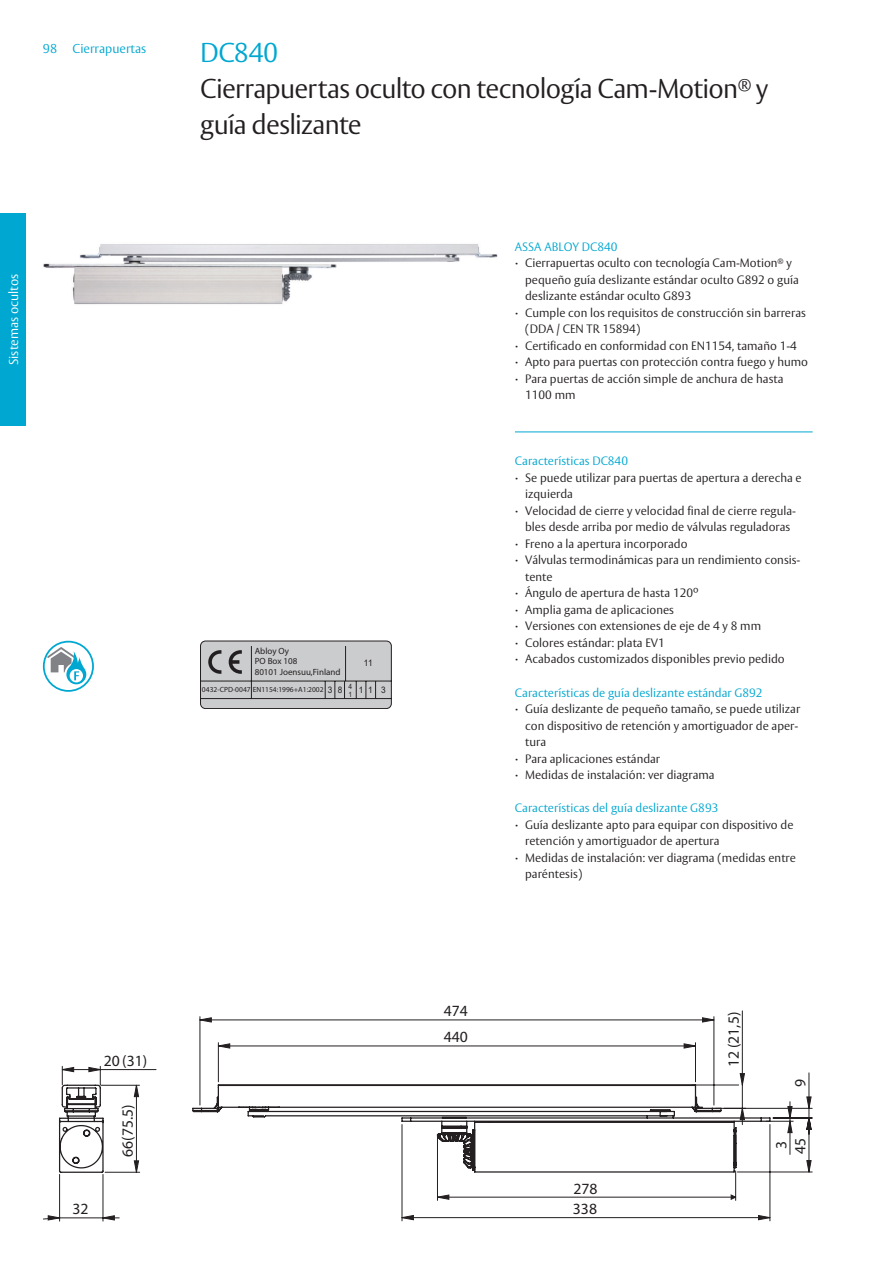
<style>
.page{position:relative;width:893px;height:1263px;background:#fff}
.page>*{position:absolute;margin:0;border:0;box-sizing:border-box;transform-origin:0 0}
.t1{font:300 27px/36px "ASSA Vesta";letter-spacing:-.025em;color:#231f20}
.t2{font:300 27px "ASSA Vesta";letter-spacing:-.02em;color:#00a7d1}
.t3{font:15.6px "Arial";color:#231f20}
.t4{font:300 12.75px "ASSA Vesta";color:#00a7d1}
.t5{font:300 12.75px "ASSA Vesta";color:#fff}
.t6{font:300 12px/16.5px "ASSA Vesta";color:#231f20}
._5mm_Zeilenabstand{font:300 12px "ASSA Vesta";color:#00a7d1}
.t7{font:9px/10.8px "Myriad";color:#231f20}
.t8{font:9px "Arial";color:#231f20;scale:.92 1}
.t9{font:7.5px "Myriad";color:#231f20}
.t10{font:7.35px "Arial";color:#231f20;scale:.92 1}
.s1{font-weight:400;font-size:12.75px}
</style>
<div class="page">
<div style="left:0;top:213px;width:26px;height:213px;background:#00a7d1"></div>
<img style="left:43px;top:244px;width:455px;height:61px">
<svg style="left:200px;top:1017px;width:515px;height:26px"></svg>
<svg style="left:62px;top:1043px;width:708px;height:176px"></svg>
<svg style="left:740px;top:1073px;width:70px;height:11px"></svg>
<svg style="left:771px;top:1084px;width:40px;height:87px"></svg>
<svg style="left:48px;top:1215px;width:66px;height:4px"></svg>
<svg style="left:58px;top:1083px;width:713px;height:90px"></svg>
<svg style="left:43px;top:640px;width:51px;height:51px"></svg>
<hr style="left:515px;top:431px;width:297px;height:1px;background:#00a7d1">
<svg style="left:200px;top:640px;width:192px;height:68px;background:#babbbd"></svg>
<p class="t4" style="left:43px;top:41px;width:105px">98 Cierrapuertas</p>
<p class="t5" style="left:6px;top:365px;width:93px;rotate:-90deg">Sistemas ocultos</p>
<p class="t3" style="left:104px;top:1050px;width:45px">20 (31)</p>
<p class="t3" style="left:118px;top:1156px;width:54px;rotate:-90deg">66(75.5)</p>
<p class="t3" style="left:73px;top:1199px;width:18px">32</p>
<p class="t2" style="left:200px;top:36px;width:80px">DC840</p>
<p class="t1" style="left:200px;top:72px;width:570px">Cierrapuertas oculto con tecnología Cam-Motion<sup>®</sup> y guía deslizante</p>
<p class="t7" style="left:255px;top:645px;width:87px">Abloy Oy<br>PO Box 108<br>80101 Joensuu,Finland</p>
<p class="t9" style="left:202px;top:686px;width:123px">0432-CPD-0047 EN1154:1996+A1:2002</p>
<p class="t8" style="left:364px;top:656px;width:11px">11</p>
<p class="t10" style="left:348px;top:681px;width:6px">4</p>
<p class="t8" style="left:338px;top:683px;width:6px">8</p>
<p class="t8" style="left:359px;top:683px;width:16px">1 1</p>
<p class="t8" style="left:328px;top:683px;width:6px">3</p>
<p class="t8" style="left:381px;top:683px;width:6px">3</p>
<p class="t10" style="left:349px;top:689px;width:6px">1</p>
<p class="_5mm_Zeilenabstand" style="left:515px;top:239px;width:104px">ASSA ABLOY DC840</p>
<p class="t6" style="left:525px;top:255px;width:275px;text-indent:-10px"><span class="s1">∙</span> Cierrapuertas oculto con tecnología Cam-Motion<sup>®</sup> y pequeño guía deslizante estándar oculto G892 o guía deslizante estándar oculto G893</p>
<p class="t6" style="left:525px;top:305px;width:282px;text-indent:-10px"><span class="s1">∙</span> Cumple con los requisitos de construcción sin barreras (DDA / CEN TR 15894)</p>
<p class="t6" style="left:515px;top:338px;width:283px"><span class="s1">∙</span> Certificado en conformidad con EN1154, tamaño 1-4</p>
<p class="t6" style="left:515px;top:354px;width:295px"><span class="s1">∙</span> Apto para puertas con protección contra fuego y humo</p>
<p class="t6" style="left:525px;top:371px;width:260px;text-indent:-10px"><span class="s1">∙</span> Para puertas de acción simple de anchura de hasta<br>1100 mm</p>
<p class="_5mm_Zeilenabstand" style="left:515px;top:454px;width:115px">Características DC840</p>
<p class="t6" style="left:525px;top:470px;width:278px;text-indent:-10px"><span class="s1">∙</span> Se puede utilizar para puertas de apertura a derecha e izquierda</p>
<p class="t6" style="left:515px;top:503px;width:283px;text-align:center"><span class="s1">∙</span> Velocidad de cierre y velocidad final de cierre regula&shy;bles desde arriba por medio de válvulas reguladoras</p>
<p class="t6" style="left:515px;top:536px;width:174px"><span class="s1">∙</span> Freno a la apertura incorporado</p>
<p class="t6" style="left:525px;top:552px;width:277px;text-indent:-10px"><span class="s1">∙</span> Válvulas termodinámicas para un rendimiento consis&shy;tente</p>
<p class="t6" style="left:515px;top:585px;width:185px"><span class="s1">∙</span> Ángulo de apertura de hasta 120º</p>
<p class="t6" style="left:515px;top:602px;width:161px"><span class="s1">∙</span> Amplia gama de aplicaciones</p>
<p class="t6" style="left:515px;top:618px;width:248px"><span class="s1">∙</span> Versiones con extensiones de eje de 4 y 8 mm</p>
<p class="t6" style="left:515px;top:635px;width:151px"><span class="s1">∙</span> Colores estándar: plata EV1</p>
<p class="t6" style="left:515px;top:651px;width:271px"><span class="s1">∙</span> Acabados customizados disponibles previo pedido</p>
<p class="_5mm_Zeilenabstand" style="left:515px;top:685px;width:249px">Características de guía deslizante estándar G892</p>
<p class="t6" style="left:525px;top:701px;width:277px;text-indent:-10px"><span class="s1">∙</span> Guía deslizante de pequeño tamaño, se puede utilizar con dispositivo de retención y amortiguador de aper&shy;tura</p>
<p class="t6" style="left:515px;top:750px;width:147px"><span class="s1">∙</span> Para aplicaciones estándar</p>
<p class="t6" style="left:515px;top:767px;width:201px"><span class="s1">∙</span> Medidas de instalación: ver diagrama</p>
<p class="_5mm_Zeilenabstand" style="left:515px;top:800px;width:205px">Características del guía deslizante G893</p>
<p class="t6" style="left:525px;top:816px;width:270px;text-indent:-10px"><span class="s1">∙</span> Guía deslizante apto para equipar con dispositivo de retención y amortiguador de apertura</p>
<p class="t6" style="left:525px;top:849px;width:272px;text-indent:-10px"><span class="s1">∙</span> Medidas de instalación: ver diagrama (medidas entre paréntesis)</p>
<p class="t3" style="left:444px;top:1001px;width:26px">474</p>
<p class="t3" style="left:444px;top:1027px;width:26px">440</p>
<p class="t3" style="left:573px;top:1178px;width:26px">278</p>
<p class="t3" style="left:573px;top:1198px;width:26px">338</p>
<p class="t3" style="left:724px;top:1066px;width:56px;rotate:-90deg">12 (21,5)</p>
<p class="t3" style="left:790px;top:1086px;width:10px;rotate:-90deg">9</p>
<p class="t3" style="left:771px;top:1148px;width:10px;rotate:-90deg">3</p>
<p class="t3" style="left:790px;top:1153px;width:18px;rotate:-90deg">45</p>
</div>
